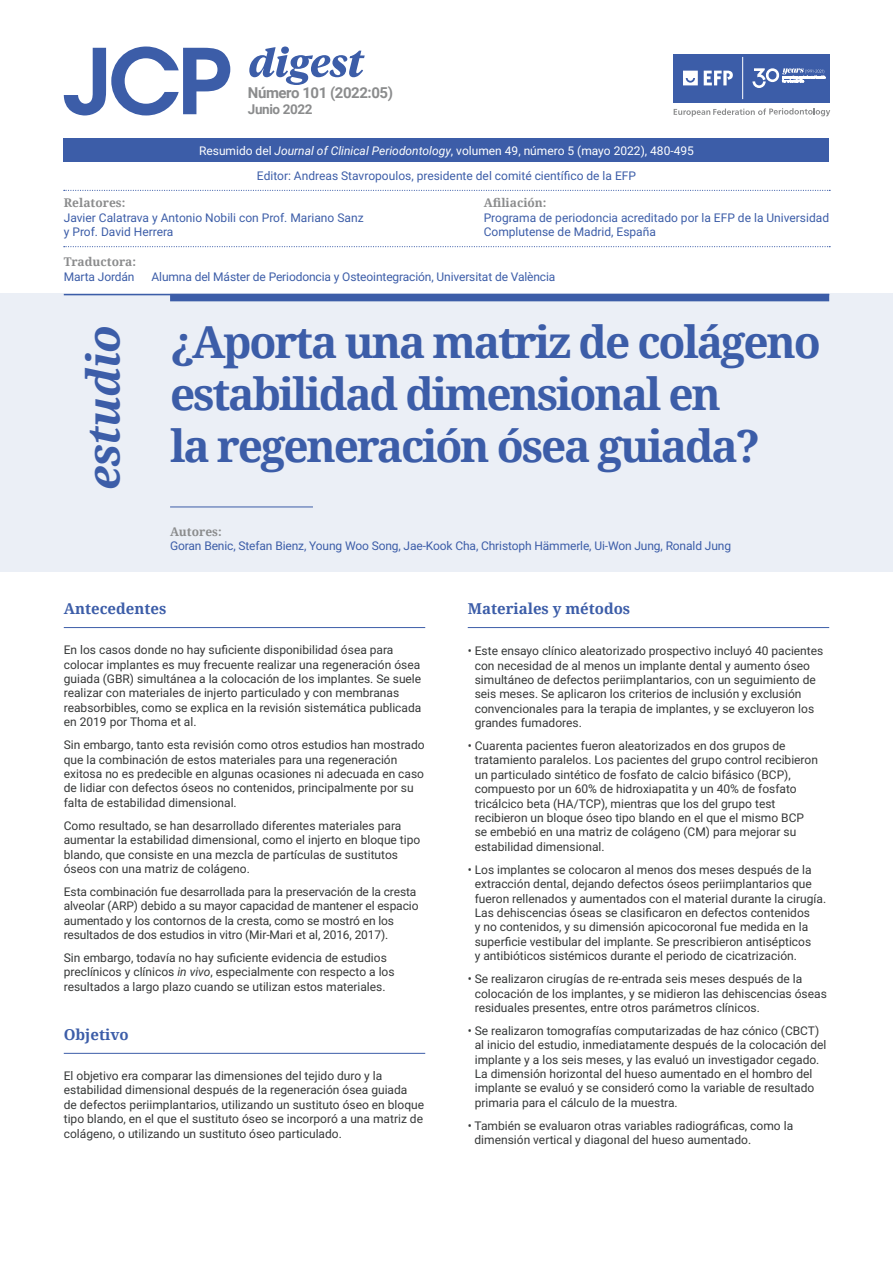
<style>
.page{position:relative;width:893px;height:1263px;background:#fff}
.page>*{position:absolute;margin:0;border:0;box-sizing:border-box;transform-origin:0 0}
.t1{font:italic 700 45px "Noto Serif";letter-spacing:-.02em;color:#3c5da8}
.t2{font:700 44.25px/51.8px "Noto Serif";letter-spacing:-.05em;color:#3c5da8}
.t3{font:700 15px "Noto Serif";color:#3c5da8}
.t4{font:700 15px "Roboto";letter-spacing:-.03em;color:#8b8c8d}
.t5{font:700 13.5px "Roboto";letter-spacing:-.03em;color:#8b8c8d}
.t6{font:12px/14.4px "Roboto";color:#363838}
.t7{font:12px/14.4px "Roboto";letter-spacing:-.005em;color:#3c5da8}
.t8{font:12px "Roboto";color:#fff}
.t9{font:700 12px "Noto Serif";color:#8b8c8d}
.s1{font-style:italic}
</style>
<div class="page">
<div style="left:64px;top:139px;width:765px;height:23px;background:#3c5da8"></div>
<svg style="left:64px;top:47px;width:166px;height:68px"></svg>
<svg style="left:249px;top:47px;width:116px;height:38px"></svg>
<hr style="left:64px;top:627px;width:361px;height:1px;background:#3c5da8">
<hr style="left:64px;top:1053px;width:361px;height:1px;background:#3c5da8">
<hr style="left:468px;top:627px;width:361px;height:1px;background:#3c5da8">
<svg style="left:64px;top:190px;width:766px;height:1px"></svg>
<div style="left:0;top:293px;width:893px;height:279px;background:#ebeff6"></div>
<hr style="left:64px;top:294px;width:765px;height:1px;background:#3c5da8">
<div style="left:170px;top:294px;width:659px;height:7px;background:#3c5da8"></div>
<hr style="left:170px;top:507px;width:143px;height:1px;background:#3c5da8">
<svg style="left:674px;top:108px;width:156px;height:9px"></svg>
<div style="left:673px;top:54px;width:156px;height:49px;background:#3c5da8"></div>
<svg style="left:683px;top:57px;width:142px;height:42px"></svg>
<hr style="left:742px;top:57px;width:1px;height:42px;background:#fff">
<svg style="left:64px;top:246px;width:766px;height:1px"></svg>
<p class="t4" style="left:248px;top:82px;width:146px">Número 101 (2022:05)</p>
<p class="t5" style="left:248px;top:100px;width:66px">Junio 2022</p>
<p class="t8" style="left:199px;top:142px;width:496px">Resumido del <span class="s1">Journal of Clinical Periodontology</span>, volumen 49, número 5 (mayo 2022), 480-495</p>
<p class="t7" style="left:257px;top:168px;width:381px">Editor: Andreas Stavropoulos, presidente del comité científico de la EFP</p>
<p class="t9" style="left:64px;top:195px;width:63px">Relatores:</p>
<p class="t7" style="left:64px;top:210px;width:301px">Javier Calatrava y Antonio Nobili con Prof. Mariano Sanz</p>
<p class="t7" style="left:64px;top:224px;width:111px">y Prof. David Herrera</p>
<p class="t9" style="left:484px;top:195px;width:64px">Afiliación:</p>
<p class="t7" style="left:484px;top:210px;width:347px">Programa de periodoncia acreditado por la EFP de la Universidad<br>Complutense de Madrid, España</p>
<p class="t9" style="left:64px;top:253px;width:74px">Traductora:</p>
<p class="t7" style="left:64px;top:269px;width:72px">Marta Jordán</p>
<p class="t7" style="left:152px;top:269px;width:405px">Alumna del Máster de Periodoncia y Osteointegración, Universitat de València</p>
<p class="t1" style="left:72px;top:490px;width:166px;rotate:-90deg">estudio</p>
<p class="t2" style="left:170px;top:315px;width:652px">¿Aporta una matriz de colágeno estabilidad dimensional en<br>la regeneración ósea guiada?</p>
<p class="t9" style="left:170px;top:523px;width:53px">Autores:</p>
<p class="t7" style="left:170px;top:538px;width:562px">Goran Benic, Stefan Bienz, Young Woo Song, Jae-Kook Cha, Christoph Hämmerle, Ui-Won Jung, Ronald Jung</p>
<p class="t3" style="left:64px;top:598px;width:104px">Antecedentes</p>
<p class="t6" style="left:64px;top:642px;width:359px">En los casos donde no hay suficiente disponibilidad ósea para colocar implantes es muy frecuente realizar una regeneración ósea guiada (GBR) simultánea a la colocación de los implantes. Se suele realizar con materiales de injerto particulado y con membranas reabsorbibles, como se explica en la revisión sistemática publicada en 2019 por Thoma et al.</p>
<p class="t6" style="left:64px;top:737px;width:362px">Sin embargo, tanto esta revisión como otros estudios han mostrado que la combinación de estos materiales para una regeneración exitosa no es predecible en algunas ocasiones ni adecuada en caso de lidiar con defectos óseos no contenidos, principalmente por su falta de estabilidad dimensional.</p>
<p class="t6" style="left:64px;top:818px;width:358px">Como resultado, se han desarrollado diferentes materiales para aumentar la estabilidad dimensional, como el injerto en bloque tipo blando, que consiste en una mezcla de partículas de sustitutos óseos con una matriz de colágeno.</p>
<p class="t6" style="left:64px;top:884px;width:356px">Esta combinación fue desarrollada para la preservación de la cresta alveolar (ARP) debido a su mayor capacidad de mantener el espacio aumentado y los contornos de la cresta, como se mostró en los resultados de dos estudios in vitro (Mir-Mari et al, 2016, 2017).</p>
<p class="t6" style="left:64px;top:950px;width:332px">Sin embargo, todavía no hay suficiente evidencia de estudios preclínicos y clínicos <span class="s1">in vivo</span>, especialmente con respecto a los resultados a largo plazo cuando se utilizan estos materiales.</p>
<p class="t3" style="left:64px;top:1024px;width:66px">Objetivo</p>
<p class="t6" style="left:64px;top:1068px;width:362px">El objetivo era comparar las dimensiones del tejido duro y la estabilidad dimensional después de la regeneración ósea guiada<br>de defectos periimplantarios, utilizando un sustituto óseo en bloque tipo blando, en el que el sustituto óseo se incorporó a una matriz de colágeno, o utilizando un sustituto óseo particulado.</p>
<p class="t3" style="left:468px;top:598px;width:164px">Materiales y métodos</p>
<p class="t6" style="left:475px;top:643px;width:350px;text-indent:-7px">• Este ensayo clínico aleatorizado prospectivo incluyó 40 pacientes con necesidad de al menos un implante dental y aumento óseo simultáneo de defectos periimplantarios, con un seguimiento de seis meses. Se aplicaron los criterios de inclusión y exclusión convencionales para la terapia de implantes, y se excluyeron los grandes fumadores.</p>
<p class="t6" style="left:475px;top:738px;width:345px;text-indent:-7px">• Cuarenta pacientes fueron aleatorizados en dos grupos de tratamiento paralelos. Los pacientes del grupo control recibieron un particulado sintético de fosfato de calcio bifásico (BCP), compuesto por un 60% de hidroxiapatita y un 40% de fosfato tricálcico beta (HA/TCP), mientras que los del grupo test recibieron un bloque óseo tipo blando en el que el mismo BCP se embebió en una matriz de colágeno (CM) para mejorar su estabilidad dimensional.</p>
<p class="t6" style="left:475px;top:862px;width:353px;text-indent:-7px">• Los implantes se colocaron al menos dos meses después de la extracción dental, dejando defectos óseos periimplantarios que fueron rellenados y aumentados con el material durante la cirugía.<br>Las dehiscencias óseas se clasificaron en defectos contenidos<br>y no contenidos, y su dimensión apicocoronal fue medida en la superficie vestibular del implante. Se prescribieron antisépticos<br>y antibióticos sistémicos durante el periodo de cicatrización.</p>
<p class="t6" style="left:475px;top:971px;width:354px;text-indent:-7px">• Se realizaron cirugías de re-entrada seis meses después de la colocación de los implantes, y se midieron las dehiscencias óseas residuales presentes, entre otros parámetros clínicos.</p>
<p class="t6" style="left:475px;top:1023px;width:353px;text-indent:-7px">• Se realizaron tomografías computarizadas de haz cónico (CBCT) al inicio del estudio, inmediatamente después de la colocación del implante y a los seis meses, y las evaluó un investigador cegado.<br>La dimensión horizontal del hueso aumentado en el hombro del implante se evaluó y se consideró como la variable de resultado primaria para el cálculo de la muestra.</p>
<p class="t6" style="left:474px;top:1118px;width:320px;text-indent:-7px">• También se evaluaron otras variables radiográficas, como la dimensión vertical y diagonal del hueso aumentado.</p>
</div>
